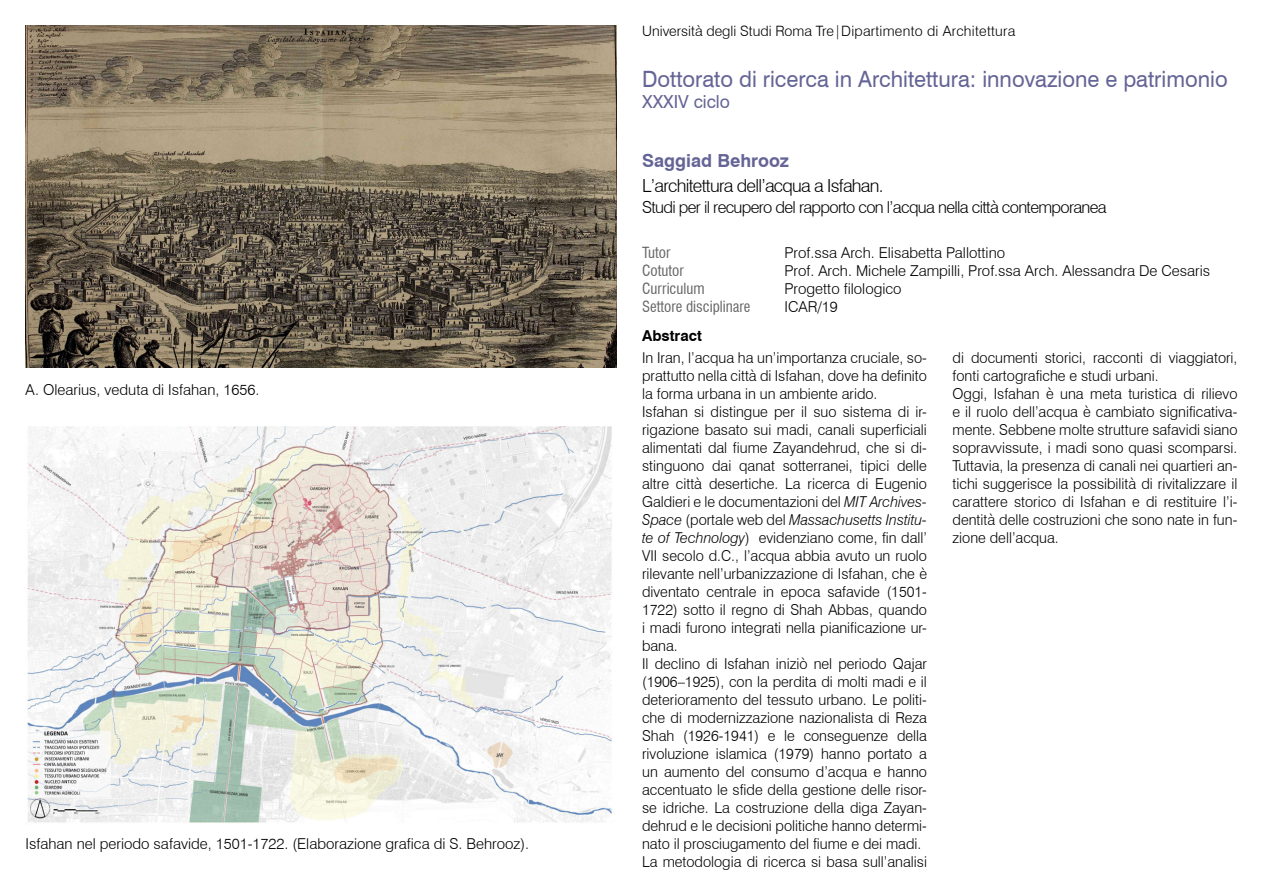
<style>
.page{position:relative;width:1263px;height:893px;background:#fff}
.page>*{position:absolute;margin:0;border:0;box-sizing:border-box;transform-origin:0 0}
.t1{font:22.5px "Swiss 721 BT";color:#646496}
.t2{font:300 18px "Swiss 721 BT";letter-spacing:-.04em;color:#000}
.t3{font:700 18px "Swiss 721 BT";color:#646496}
.t4{font:18px "Swiss 721 BT";color:#646496}
.t5{font:300 16.5px "Swiss 721 BT";letter-spacing:-.04em;color:#000}
.t6{font:300 15px/18px "Swiss 721 BT";color:#000}
.t7{font:condensed 15px/18px "Swiss 721 BT";color:#666}
.t8{font:700 15px "Swiss 721 BT";color:#000}
.t9{font:300 14.25px "Swiss 721 BT";letter-spacing:.015em;color:#000}
.s1{font-style:italic}
</style>
<div class="page">
<img style="left:26px;top:26px;width:590px;height:342px">
<img style="left:27px;top:426px;width:585px;height:397px">
<p class="t6" style="left:26px;top:380px;width:235px">A. Olearius, veduta di Isfahan, 1656.</p>
<p class="t6" style="left:26px;top:835px;width:505px">Isfahan nel periodo safavide, 1501-1722. (Elaborazione grafica di S. Behrooz).</p>
<p class="t9" style="left:642px;top:23px;width:375px">Università degli Studi Roma Tre|Dipartimento di Architettura</p>
<h1 class="t1" style="left:642px;top:66px;width:587px">Dottorato di ricerca in Architettura: innovazione e patrimonio</h1>
<p class="t4" style="left:642px;top:91px;width:89px">XXXIV ciclo</p>
<p class="t3" style="left:642px;top:149px;width:148px">Saggiad Behrooz</p>
<p class="t2" style="left:642px;top:175px;width:243px">L’architettura dell’acqua a Isfahan.</p>
<p class="t5" style="left:642px;top:197px;width:466px">Studi per il recupero del rapporto con l’acqua nella città contemporanea</p>
<p class="t7" style="left:642px;top:244px;width:110px">Tutor<br>Cotutor<br>Curriculum<br>Settore disciplinare</p>
<p class="t8" style="left:642px;top:326px;width:61px">Abstract</p>
<p class="t6" style="left:642px;top:349px;width:286px">In Iran, l’acqua ha un’importanza cruciale, so&shy;prattutto nella città di Isfahan, dove ha definito la forma urbana in un ambiente arido.<br>Isfahan si distingue per il suo sistema di ir&shy;rigazione basato sui madi, canali superficiali alimentati dal fiume Zayandehrud, che si di&shy;stinguono dai qanat sotterranei, tipici delle altre città desertiche. La ricerca di Eugenio Galdieri e le documentazioni del <span class="s1">MIT Archives-Space</span> (portale web del <span class="s1">Massachusetts Institu&shy;te of Technology</span>) evidenziano come, fin dall’ VII secolo d.C., l’acqua abbia avuto un ruolo rilevante nell’urbanizzazione di Isfahan, che è diventato centrale in epoca safavide (1501- 1722) sotto il regno di Shah Abbas, quando i madi furono integrati nella pianificazione ur&shy;bana.<br>Il declino di Isfahan iniziò nel periodo Qajar (1906–1925), con la perdita di molti madi e il deterioramento del tessuto urbano. Le politi&shy;che di modernizzazione nazionalista di Reza Shah (1926-1941) e le conseguenze della rivoluzione islamica (1979) hanno portato a un aumento del consumo d’acqua e hanno accentuato le sfide della gestione delle risor&shy;se idriche. La costruzione della diga Zayan&shy;dehrud e le decisioni politiche hanno determi&shy;nato il prosciugamento del fiume e dei madi.<br>La metodologia di ricerca si basa sull’analisi</p>
<p class="t6" style="left:952px;top:349px;width:286px">di documenti storici, racconti di viaggiatori, fonti cartografiche e studi urbani.<br>Oggi, Isfahan è una meta turistica di rilievo e il ruolo dell’acqua è cambiato significativa&shy;mente. Sebbene molte strutture safavidi siano sopravvissute, i madi sono quasi scomparsi.<br>Tuttavia, la presenza di canali nei quartieri an&shy;tichi suggerisce la possibilità di rivitalizzare il carattere storico di Isfahan e di restituire l’i&shy;dentità delle costruzioni che sono nate in fun&shy;zione dell’acqua.</p>
<p class="t6" style="left:784px;top:244px;width:427px">Prof.ssa Arch. Elisabetta Pallottino<br>Prof. Arch. Michele Zampilli, Prof.ssa Arch. Alessandra De Cesaris Progetto filologico<br>ICAR/19</p>
</div>
